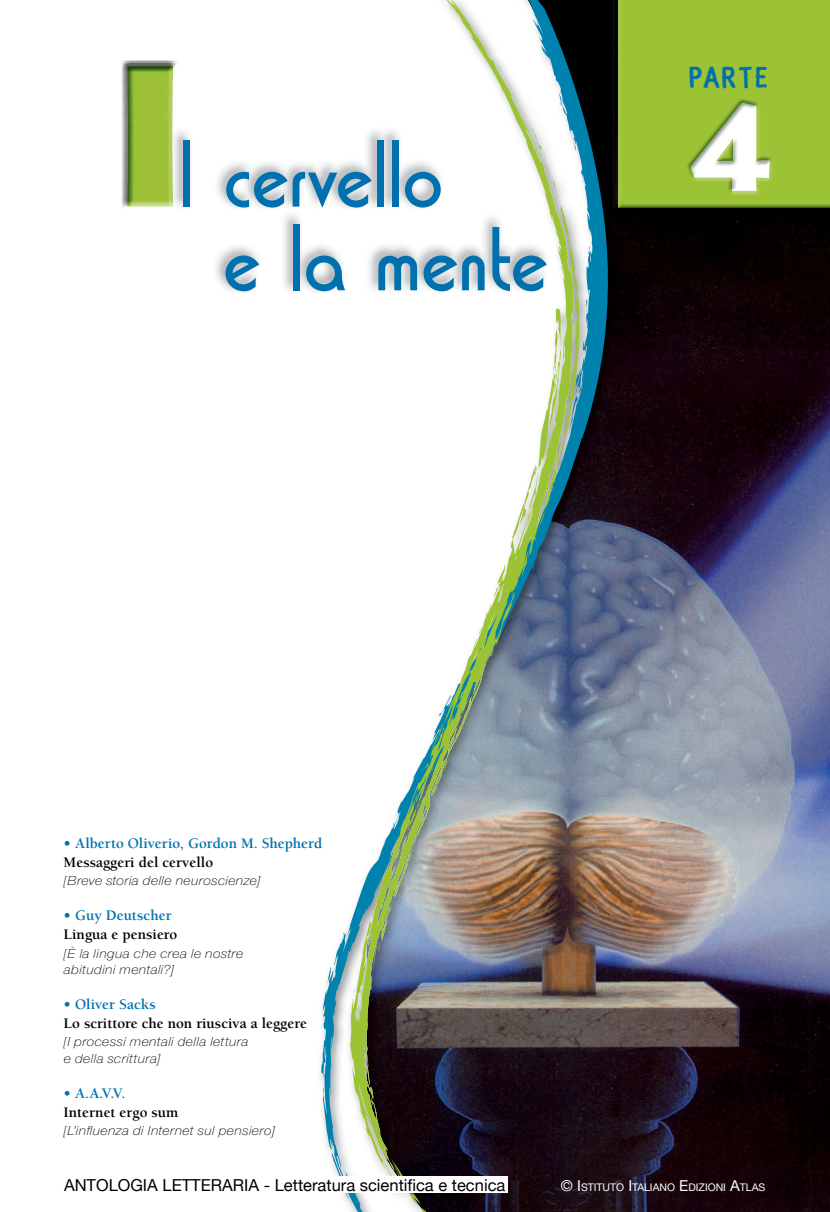
<style>
.page{position:relative;width:830px;height:1212px;background:#fff}
.page>*{position:absolute;margin:0;border:0;box-sizing:border-box;transform-origin:0 0}
.t1{font:99px/83.7px "Washington D";letter-spacing:.005em;color:#0071ae}
.t2{font:700 27px "Rosango";letter-spacing:.05em;color:#0071ae}
.t3{font:16.5px "Helvetica Neue";color:#000}
.t4{font:700 15px "Berkeley";color:#000}
.t5{font:700 15px "Berkeley";color:#0071ae}
.t6{font:13.5px/16.5px "Nimbus San Nov T Ligh Ital";letter-spacing:.005em;color:#000}
.t7{font:10.5px "Helvetica Neue";color:#fff}
.s1{font-family:"Lithos Pro";font-weight:900;font-size:198px;color:#9cc235}
.s2{font-size:15px}
</style>
<div class="page">
<img style="left:620px;top:212px;width:209px;height:1000px">
<img style="left:611px;top:0;width:2px;height:158px">
<img style="left:611px;top:158px;width:9px;height:1054px">
<img style="left:320px;top:0;width:291px;height:1212px">
<img style="left:350px;top:0;width:224px;height:1180px">
<svg style="left:385px;top:1158px;width:56px;height:54px"></svg>
<svg style="left:391px;top:897px;width:2px;height:10px"></svg>
<svg style="left:353px;top:987px;width:3px;height:7px"></svg>
<svg style="left:366px;top:941px;width:15px;height:28px"></svg>
<svg style="left:371px;top:907px;width:4px;height:15px"></svg>
<svg style="left:397px;top:798px;width:24px;height:44px"></svg>
<svg style="left:389px;top:857px;width:14px;height:19px"></svg>
<svg style="left:491px;top:649px;width:3px;height:5px"></svg>
<svg style="left:423px;top:704px;width:38px;height:77px"></svg>
<svg style="left:496px;top:626px;width:5px;height:12px"></svg>
<svg style="left:510px;top:595px;width:4px;height:6px"></svg>
<svg style="left:479px;top:622px;width:5px;height:13px"></svg>
<svg style="left:514px;top:91px;width:32px;height:69px"></svg>
<svg style="left:447px;top:3px;width:15px;height:19px"></svg>
<img style="left:121px;top:60px;width:56px;height:145px">
<img style="left:122px;top:62px;width:55px;height:145px">
<img style="left:127px;top:66px;width:46px;height:141px">
<img style="left:173px;top:128px;width:271px;height:83px">
<img style="left:170px;top:128px;width:3px;height:79px">
<img style="left:216px;top:211px;width:296px;height:83px">
<svg style="left:512px;top:171px;width:75px;height:369px"></svg>
<div style="left:327px;top:1177px;width:180px;height:16px;background:#fff"></div>
<img style="left:620px;top:208px;width:209px;height:4px">
<svg style="left:613px;top:210px;width:7px;height:2px"></svg>
<img style="left:613px;top:0;width:7px;height:210px">
<img style="left:618px;top:0;width:211px;height:208px">
<h1 class="t1" style="left:223px;top:134px;width:325px;text-indent:-117px"><span class="s1">I</span>l cervello<br>e la mente</h1>
<h2 class="t2" style="left:687px;top:61px;width:81px">PARTE</h2>
<p class="t5" style="left:64px;top:835px;width:260px">• Alberto Oliverio, Gordon M. Shepherd</p>
<p class="t4" style="left:64px;top:854px;width:151px">Messaggeri del cervello</p>
<p class="t6" style="left:64px;top:872px;width:198px">[Breve storia delle neuroscienze]</p>
<p class="t5" style="left:64px;top:907px;width:109px">• Guy Deutscher</p>
<p class="t4" style="left:64px;top:926px;width:115px">Lingua e pensiero</p>
<p class="t6" style="left:64px;top:945px;width:181px">[È la lingua che crea le nostre abitudini mentali?]</p>
<p class="t5" style="left:64px;top:996px;width:94px">• Oliver Sacks</p>
<p class="t4" style="left:64px;top:1015px;width:245px">Lo scrittore che non riusciva a leggere</p>
<p class="t6" style="left:64px;top:1033px;width:186px">[I processi mentali della lettura e della scrittura]</p>
<p class="t5" style="left:64px;top:1085px;width:63px">• A.A.V.V.</p>
<p class="t4" style="left:64px;top:1104px;width:116px">Internet ergo sum</p>
<p class="t6" style="left:64px;top:1122px;width:213px">[L’influenza di Internet sul pensiero]</p>
<p class="t3" style="left:64px;top:1175px;width:442px">antologia letteraria - letteratura scientifica e tecnica</p>
<p class="t7" style="left:560px;top:1180px;width:206px"><span class="s2">©</span> <span class="s2">I</span>STITUTO <span class="s2">I</span>TALIANO <span class="s2">E</span>DIZIONI <span class="s2">A</span>TLAS</p>
</div>
